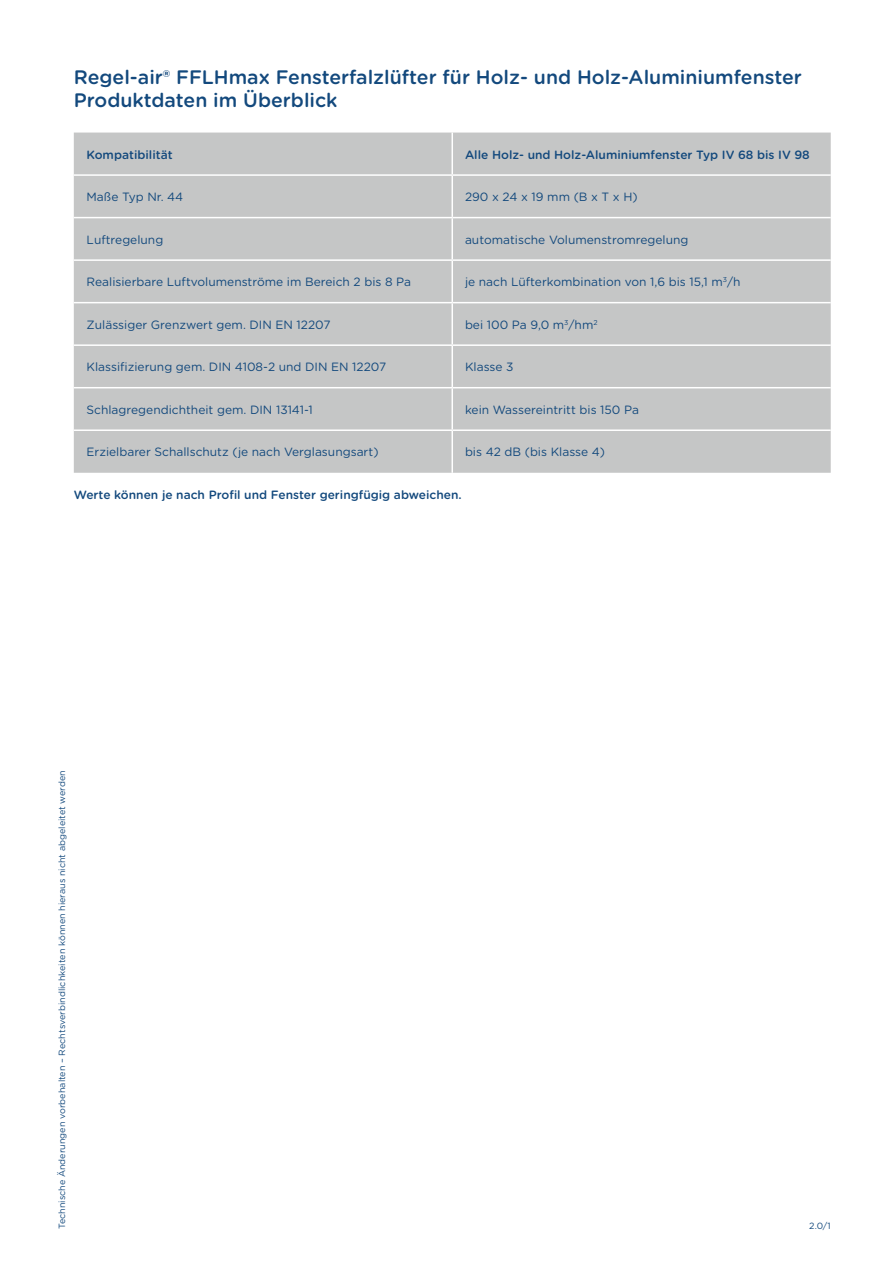
<style>
.page{position:relative;width:893px;height:1263px;background:#fff}
.page>*{position:absolute;margin:0;border:0;box-sizing:border-box;transform-origin:0 0}
.t1{font:500 19.5px/23.4px "Gotham Rounded";color:#13497d}
.t2{font:12px "Gotham Rounded";color:#13497d}
.t3{font:500 12px "Gotham Rounded";color:#13497d}
.t4{font:9px "Gotham Rounded";color:#13497d}
</style>
<div class="page">
<div style="left:74px;top:133px;width:757px;height:340px;background:#c5c6c6"></div>
<hr style="left:451px;top:133px;width:2px;height:41px;background:#fff">
<hr style="left:451px;top:176px;width:2px;height:41px;background:#fff">
<hr style="left:451px;top:218px;width:2px;height:41px;background:#fff">
<hr style="left:451px;top:261px;width:2px;height:41px;background:#fff">
<hr style="left:451px;top:303px;width:2px;height:41px;background:#fff">
<hr style="left:451px;top:346px;width:2px;height:41px;background:#fff">
<hr style="left:451px;top:388px;width:2px;height:41px;background:#fff">
<hr style="left:451px;top:431px;width:2px;height:42px;background:#fff">
<hr style="left:74px;top:174px;width:378px;height:2px;background:#fff">
<hr style="left:452px;top:174px;width:379px;height:2px;background:#fff">
<hr style="left:74px;top:217px;width:378px;height:1px;background:#fff">
<hr style="left:452px;top:217px;width:379px;height:1px;background:#fff">
<hr style="left:74px;top:259px;width:378px;height:2px;background:#fff">
<hr style="left:452px;top:259px;width:379px;height:2px;background:#fff">
<hr style="left:74px;top:302px;width:378px;height:1px;background:#fff">
<hr style="left:452px;top:302px;width:379px;height:1px;background:#fff">
<hr style="left:74px;top:344px;width:378px;height:2px;background:#fff">
<hr style="left:452px;top:344px;width:379px;height:2px;background:#fff">
<hr style="left:74px;top:387px;width:378px;height:1px;background:#fff">
<hr style="left:452px;top:387px;width:379px;height:1px;background:#fff">
<hr style="left:74px;top:429px;width:378px;height:2px;background:#fff">
<hr style="left:452px;top:429px;width:379px;height:2px;background:#fff">
<h1 class="t1" style="left:74px;top:64px;width:730px">Regel-air® FFLHmax Fensterfalzlüfter für Holz- und Holz-Aluminiumfenster<br>Produktdaten im Überblick</h1>
<p class="t3" style="left:87px;top:146px;width:88px">Kompatibilität</p>
<p class="t3" style="left:465px;top:146px;width:346px">Alle Holz- und Holz-Aluminiumfenster Typ IV 68 bis IV 98</p>
<p class="t2" style="left:87px;top:189px;width:98px">Maße Typ Nr. 44</p>
<p class="t2" style="left:465px;top:189px;width:174px">290 x 24 x 19 mm (B x T x H)</p>
<p class="t2" style="left:87px;top:231px;width:78px">Luftregelung</p>
<p class="t2" style="left:465px;top:231px;width:225px">automatische Volumenstromregelung</p>
<p class="t2" style="left:87px;top:274px;width:326px">Realisierbare Luftvolumenströme im Bereich 2 bis 8 Pa</p>
<p class="t2" style="left:465px;top:274px;width:277px">je nach Lüfterkombination von 1,6 bis 15,1 m<sup>3</sup>/h</p>
<p class="t2" style="left:87px;top:316px;width:246px">Zulässiger Grenzwert gem. DIN EN 12207</p>
<p class="t2" style="left:465px;top:316px;width:134px">bei 100 Pa 9,0 m<sup>3</sup>/hm<sup>2</sup></p>
<p class="t2" style="left:87px;top:359px;width:301px">Klassifizierung gem. DIN 4108-2 und DIN EN 12207</p>
<p class="t2" style="left:465px;top:359px;width:50px">Klasse 3</p>
<p class="t2" style="left:87px;top:401px;width:228px">Schlagregendichtheit gem. DIN 13141-1</p>
<p class="t2" style="left:465px;top:401px;width:175px">kein Wassereintritt bis 150 Pa</p>
<p class="t2" style="left:87px;top:444px;width:293px">Erzielbarer Schallschutz (je nach Verglasungsart)</p>
<p class="t2" style="left:465px;top:444px;width:142px">bis 42 dB (bis Klasse 4)</p>
<p class="t3" style="left:74px;top:487px;width:389px">Werte können je nach Profil und Fenster geringfügig abweichen.</p>
<p class="t4" style="left:56px;top:1229px;width:460px;rotate:-90deg">Technische Änderungen vorbehalten – Rechtsverbindlichkeiten können hieraus nicht abgeleitet werden</p>
<p class="t4" style="left:809px;top:1219px;width:23px">2.0/1</p>
</div>
